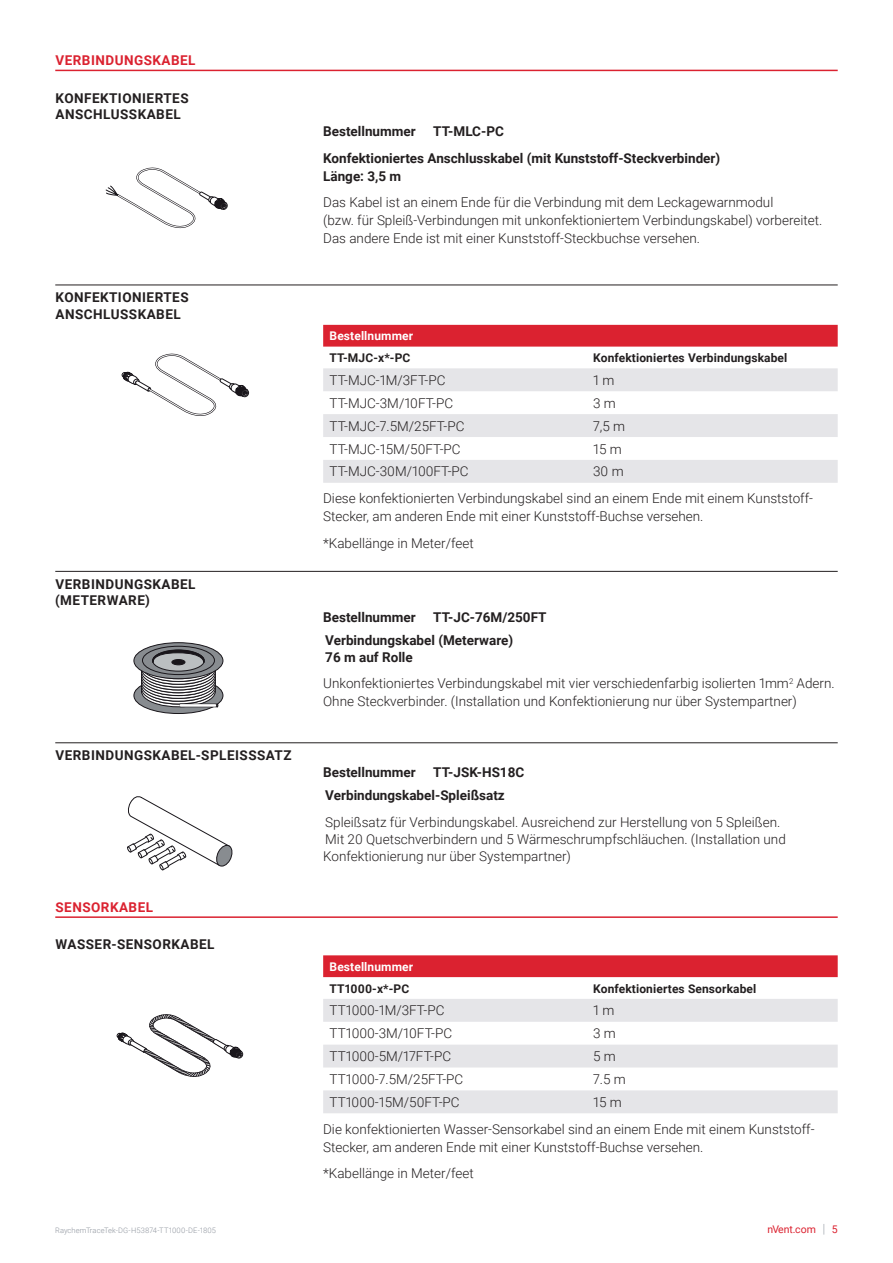
<style>
.page{position:relative;width:893px;height:1263px;background:#fff}
.page>*{position:absolute;margin:0;border:0;box-sizing:border-box;transform-origin:0 0}
.t1{font:300 13.5px/26.5px "Roboto";color:#231f20}
.t2{font:700 13.5px/23.7px "Roboto";color:#231f20}
.t3{font:700 13.5px/16.5px "Roboto";letter-spacing:.035em;color:#231f20}
.t4{font:700 13.5px "Roboto";letter-spacing:.035em;color:#db2230}
.t5{font:700 12px "Roboto";letter-spacing:.01em;color:#231f20}
.t6{font:700 12px "Roboto";letter-spacing:.01em;color:#fff}
.t7{font:10.5px "Roboto";color:#db2230}
.t8{font:300 7.5px "Roboto";letter-spacing:.01em;color:#8f959e}
.s1{font-weight:700}
.s2{font-weight:300;font-size:12.6px;color:#8f959e}
</style>
<div class="page">
<hr style="left:55px;top:70px;width:783px;height:1px;background:#db2230">
<hr style="left:55px;top:285px;width:783px;height:1px;background:#231f20">
<hr style="left:55px;top:571px;width:783px;height:1px;background:#231f20">
<hr style="left:55px;top:742px;width:783px;height:1px;background:#231f20">
<hr style="left:55px;top:916px;width:783px;height:2px;background:#db2230">
<div style="left:323px;top:325px;width:515px;height:22px;background:#db2230"></div>
<svg style="left:323px;top:368px;width:515px;height:115px;fill:#e5e5e8"></svg>
<div style="left:323px;top:955px;width:515px;height:22px;background:#db2230"></div>
<svg style="left:323px;top:999px;width:515px;height:114px;fill:#e5e5e8"></svg>
<svg style="left:105px;top:167px;width:123px;height:62px"></svg>
<svg style="left:121px;top:353px;width:128px;height:63px"></svg>
<svg style="left:134px;top:677px;width:89px;height:36px"></svg>
<div style="left:134px;top:677px;width:89px;height:37px;border:1px solid #19161b;border-radius:50%"></div>
<svg style="left:134px;top:643px;width:89px;height:36px"></svg>
<div style="left:134px;top:642px;width:89px;height:37px;border:1px solid #19161b;border-radius:50%"></div>
<div style="left:142px;top:646px;width:73px;height:29px;border:1px solid #19161b;border-radius:50%"></div>
<svg style="left:141px;top:650px;width:77px;height:57px;background:#89898c"></svg>
<svg style="left:127px;top:796px;width:106px;height:75px"></svg>
<svg style="left:116px;top:1014px;width:127px;height:63px"></svg>
<p class="t4" style="left:56px;top:51px;width:142px">VERBINDUNGSKABEL</p>
<p class="t3" style="left:56px;top:89px;width:135px">KONFEKTIONIERTES<br>ANSCHLUSSKABEL</p>
<p class="t3" style="left:56px;top:289px;width:135px">KONFEKTIONIERTES<br>ANSCHLUSSKABEL</p>
<p class="t3" style="left:55px;top:575px;width:142px">VERBINDUNGSKABEL (METERWARE)</p>
<p class="t3" style="left:56px;top:747px;width:238px">VERBINDUNGSKABEL-SPLEISSSATZ</p>
<p class="t4" style="left:55px;top:898px;width:99px">SENSORKABEL</p>
<p class="t3" style="left:55px;top:936px;width:161px">WASSER-SENSORKABEL</p>
<p class="t2" style="left:323px;top:119px;width:94px">Bestellnummer</p>
<p class="t2" style="left:323px;top:118px;width:399px;line-height:26.5px;text-indent:110px">TT-MLC-PC<br>Konfektioniertes Anschlusskabel (mit Kunststoff-Steckverbinder)</p>
<p class="t2" style="left:323px;top:164px;width:80px">Länge: 3,5 m</p>
<p class="t1" style="left:323px;top:193px;width:501px;line-height:18px">Das Kabel ist an einem Ende für die Verbindung mit dem Leckagewarnmodul<br>(bzw. für Spleiß-Verbindungen mit unkonfektioniertem Verbindungskabel) vorbereitet.<br>Das andere Ende ist mit einer Kunststoff-Steckbuchse versehen.</p>
<p class="t6" style="left:330px;top:328px;width:85px">Bestellnummer</p>
<p class="t5" style="left:330px;top:349px;width:82px">TT-MJC-x*-PC</p>
<p class="t5" style="left:593px;top:349px;width:196px">Konfektioniertes Verbindungskabel</p>
<p class="t1" style="left:330px;top:366px;width:117px">TT-MJC-1M/3FT-PC</p>
<p class="t1" style="left:593px;top:366px;width:23px">1 m</p>
<p class="t1" style="left:330px;top:389px;width:125px">TT-MJC-3M/10FT-PC</p>
<p class="t1" style="left:593px;top:389px;width:24px">3 m</p>
<p class="t1" style="left:330px;top:412px;width:136px">TT-MJC-7.5M/25FT-PC</p>
<p class="t1" style="left:593px;top:412px;width:34px">7,5 m</p>
<p class="t1" style="left:329px;top:435px;width:133px">TT-MJC-15M/50FT-PC</p>
<p class="t1" style="left:593px;top:435px;width:30px">15 m</p>
<p class="t1" style="left:330px;top:458px;width:141px">TT-MJC-30M/100FT-PC</p>
<p class="t1" style="left:323px;top:458px;width:491px;text-indent:270px">30 m<br>Diese konfektionierten Verbindungskabel sind an einem Ende mit einem Kunststoff-</p>
<p class="t1" style="left:323px;top:503px;width:382px">Stecker, am anderen Ende mit einer Kunststoff-Buchse versehen. *Kabellänge in Meter/feet</p>
<p class="t2" style="left:323px;top:605px;width:94px">Bestellnummer</p>
<p class="t2" style="left:325px;top:605px;width:223px;text-indent:108px">TT-JC-76M/250FT<br>Verbindungskabel (Meterware)</p>
<p class="t1" style="left:323px;top:643px;width:513px"><span class="s1">76 m auf Rolle<br></span>Unkonfektioniertes Verbindungskabel mit vier verschiedenfarbig isolierten 1mm<sup>2</sup> Adern.</p>
<p class="t1" style="left:323px;top:688px;width:475px">Ohne Steckverbinder. (Installation und Konfektionierung nur über Systempartner)</p>
<p class="t2" style="left:323px;top:759px;width:94px">Bestellnummer</p>
<p class="t2" style="left:325px;top:759px;width:200px;text-indent:108px">TT-JSK-HS18C<br>Verbindungskabel-Spleißsatz</p>
<p class="t1" style="left:323px;top:813px;width:464px;line-height:17.2px">Spleißsatz für Verbindungskabel. Ausreichend zur Herstellung von 5 Spleißen.<br>Mit 20 Quetschverbindern und 5 Wärmeschrumpfschläuchen. (Installation und<br>Konfektionierung nur über Systempartner)</p>
<p class="t6" style="left:330px;top:958px;width:85px">Bestellnummer</p>
<p class="t5" style="left:330px;top:980px;width:81px">TT1000-x*-PC</p>
<p class="t5" style="left:593px;top:980px;width:165px">Konfektioniertes Sensorkabel</p>
<p class="t1" style="left:330px;top:997px;width:116px">TT1000-1M/3FT-PC</p>
<p class="t1" style="left:593px;top:997px;width:23px">1 m</p>
<p class="t1" style="left:330px;top:1020px;width:124px">TT1000-3M/10FT-PC</p>
<p class="t1" style="left:593px;top:1020px;width:24px">3 m</p>
<p class="t1" style="left:330px;top:1042px;width:123px">TT1000-5M/17FT-PC</p>
<p class="t1" style="left:593px;top:1042px;width:24px">5 m</p>
<p class="t1" style="left:330px;top:1065px;width:135px">TT1000-7.5M/25FT-PC</p>
<p class="t1" style="left:593px;top:1065px;width:34px">7.5 m</p>
<p class="t1" style="left:329px;top:1088px;width:132px">TT1000-15M/50FT-PC</p>
<p class="t1" style="left:323px;top:1088px;width:493px;text-indent:270px">15 m<br>Die konfektionierten Wasser-Sensorkabel sind an einem Ende mit einem Kunststoff-</p>
<p class="t1" style="left:323px;top:1133px;width:382px">Stecker, am anderen Ende mit einer Kunststoff-Buchse versehen. *Kabellänge in Meter/feet</p>
<p class="t8" style="left:55px;top:1225px;width:162px">RaychemTraceTek-DG-H53874-TT1000-DE-1805</p>
<p class="t7" style="left:767px;top:1222px;width:72px">nVent.com <span class="s2">|</span> 5</p>
</div>
